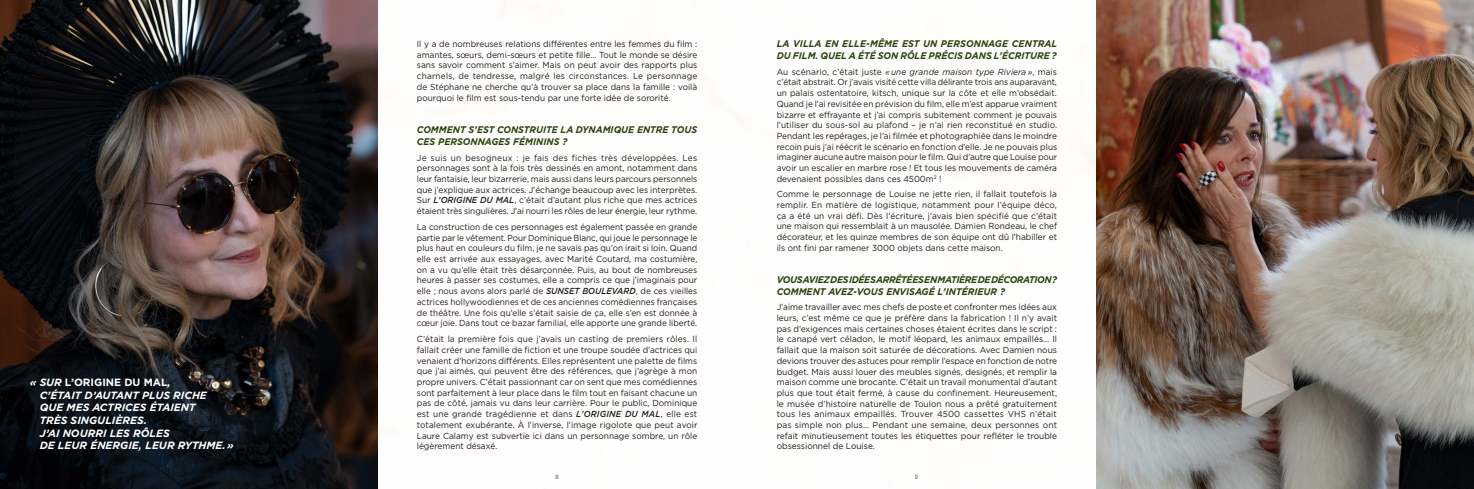
<style>
.page{position:relative;width:1474px;height:489px;background:#fff}
.page>*{position:absolute;margin:0;border:0;box-sizing:border-box;transform-origin:0 0}
.t1{font:italic 700 10.5px/12.6px "Gotham";color:#fff}
.t2{font:italic 700 9.62px/11.7px "Gotham";color:#2d4410;scale:.95 1}
.t3{font:italic 700 9.62px/11.7px "Gotham";letter-spacing:-.035em;color:#2d4410;scale:.95 1}
.t4{font:8.75px/10.7px "Gotham";color:#1d1d1b;text-align:justify;scale:.95 1}
.t5{font:8.75px/10.7px "Gotham";color:#1d1d1b;text-align:justify;scale:.96 1}
.t6{font:8.75px/10.7px "Gotham";color:#1d1d1b;text-align:justify;scale:.94 1}
.t7{font:8.75px/10.7px "Gotham";color:#1d1d1b;text-align:justify;scale:.93 1}
.t8{font:500 6.12px "Gotham";color:#2d4410}
.s1{font-style:normal}
.s2{font-weight:500;font-style:italic}
.s3{font-style:italic}
</style>
<div class="page">
<img style="left:0;top:0;width:377px;height:489px">
<img style="left:1096px;top:0;width:377px;height:489px">
<p class="t1" style="left:40px;top:376px;width:196px;text-indent:-10px">« SUR <span class="s1">L’ORIGINE DU MAL</span>,<br>C’ÉTAIT D’AUTANT PLUS RICHE<br>QUE MES ACTRICES ÉTAIENT<br>TRÈS SINGULIÈRES.<br>J’AI NOURRI LES RÔLES<br>DE LEUR ÉNERGIE, LEUR RYTHME.»</p>
<p class="t7" style="left:417px;top:38px;width:303px">Il y a de nombreuses relations différentes entre les femmes du film : amantes, sœurs, demi-sœurs et petite fille… Tout le monde se désire sans savoir comment s’aimer. Mais on peut avoir des rapports plus charnels, de tendresse, malgré les circonstances. Le personnage de Stéphane ne cherche qu’à trouver sa place dans la famille : voilà pourquoi le film est sous-tendu par une forte idée de sororité.</p>
<p class="t2" style="left:417px;top:124px;width:297px">COMMENT S’EST CONSTRUITE LA DYNAMIQUE ENTRE TOUS<br>CES PERSONNAGES FÉMININS ?</p>
<p class="t4" style="left:417px;top:152px;width:297px">Je suis un besogneux : je fais des fiches très développées. Les personnages sont à la fois très dessinés en amont, notamment dans leur fantaisie, leur bizarrerie, mais aussi dans leurs parcours personnels que j’explique aux actrices. J’échange beaucoup avec les interprètes.<br>Sur <span class="s2">L’ORIGINE DU MAL</span>, c’était d’autant plus riche que mes actrices étaient très singulières. J’ai nourri les rôles de leur énergie, leur rythme.</p>
<p class="t6" style="left:417px;top:221px;width:300px">La construction de ces personnages est également passée en grande partie par le vêtement. Pour Dominique Blanc, qui joue le personnage le plus haut en couleurs du film, je ne savais pas qu’on irait si loin. Quand elle est arrivée aux essayages, avec Marité Coutard, ma costumière, on a vu qu’elle était très désarçonnée. Puis, au bout de nombreuses heures à passer ses costumes, elle a compris ce que j’imaginais pour elle ; nous avons alors parlé de <span class="s2">SUNSET BOULEVARD</span>, de ces vieilles actrices hollywoodiennes et de ces anciennes comédiennes françaises de théâtre. Une fois qu’elle s’était saisie de ça, elle s’en est donnée à cœur joie. Dans tout ce bazar familial, elle apporte une grande liberté.</p>
<p class="t4" style="left:417px;top:333px;width:297px">C’était la première fois que j’avais un casting de premiers rôles. Il fallait créer une famille de fiction et une troupe soudée d’actrices qui venaient d’horizons différents. Elles représentent une palette de films que j’ai aimés, qui peuvent être des références, que j’agrège à mon propre univers. C’était passionnant car on sent que mes comédiennes sont parfaitement à leur place dans le film tout en faisant chacune un pas de côté, jamais vu dans leur carrière. Pour le public, Dominique est une grande tragédienne et dans <span class="s2">L’ORIGINE DU MAL</span>, elle est totalement exubérante. À l’inverse, l’image rigolote que peut avoir Laure Calamy est subvertie ici dans un personnage sombre, un rôle légèrement désaxé.</p>
<p class="t8" style="left:555px;top:473px;width:5px">8</p>
<p class="t2" style="left:776px;top:38px;width:297px">LA VILLA EN ELLE-MÊME EST UN PERSONNAGE CENTRAL<br>DU FILM. QUEL A ÉTÉ SON RÔLE PRÉCIS DANS L’ÉCRITURE ?</p>
<p class="t4" style="left:776px;top:66px;width:297px">Au scénario, c’était juste <span class="s3">« une grande maison type Riviera »</span>, mais c’était abstrait. Or j’avais visité cette villa délirante trois ans auparavant, un palais ostentatoire, kitsch, unique sur la côte et elle m’obsédait.<br>Quand je l’ai revisitée en prévision du film, elle m’est apparue vraiment bizarre et effrayante et j’ai compris subitement comment je pouvais l’utiliser du sous-sol au plafond – je n’ai rien reconstitué en studio.<br>Pendant les repérages, je l’ai filmée et photographiée dans le moindre recoin puis j’ai réécrit le scénario en fonction d’elle. Je ne pouvais plus imaginer aucune autre maison pour le film. Qui d’autre que Louise pour avoir un escalier en marbre rose ! Et tous les mouvements de caméra devenaient possibles dans ces 4500m<sup>2</sup> !</p>
<p class="t4" style="left:776px;top:189px;width:297px">Comme le personnage de Louise ne jette rien, il fallait toutefois la remplir. En matière de logistique, notamment pour l’équipe déco, ça a été un vrai défi. Dès l’écriture, j’avais bien spécifié que c’était une maison qui ressemblait à un mausolée. Damien Rondeau, le chef décorateur, et les quinze membres de son équipe ont dû l’habiller et ils ont fini par ramener 3000 objets dans cette maison.</p>
<p class="t3" style="left:776px;top:273px;width:296px">VOUS AVIEZ DES IDÉES ARRÊTÉES EN MATIÈRE DE DÉCORATION ?<br>COMMENT AVEZ-VOUS ENVISAGÉ L’INTÉRIEUR ?</p>
<p class="t5" style="left:776px;top:302px;width:294px">J’aime travailler avec mes chefs de poste et confronter mes idées aux leurs, c’est même ce que je préfère dans la fabrication ! Il n’y avait pas d’exigences mais certaines choses étaient écrites dans le script : le canapé vert céladon, le motif léopard, les animaux empaillés… Il fallait que la maison soit saturée de décorations. Avec Damien nous devions trouver des astuces pour remplir l’espace en fonction de notre budget. Mais aussi louer des meubles signés, designés, et remplir la maison comme une brocante. C’était un travail monumental d’autant plus que tout était fermé, à cause du confinement. Heureusement, le musée d’histoire naturelle de Toulon nous a prêté gratuitement tous les animaux empaillés. Trouver 4500 cassettes VHS n’était pas simple non plus… Pendant une semaine, deux personnes ont refait minutieusement toutes les étiquettes pour refléter le trouble obsessionnel de Louise.</p>
<p class="t8" style="left:914px;top:473px;width:6px">9</p>
</div>
